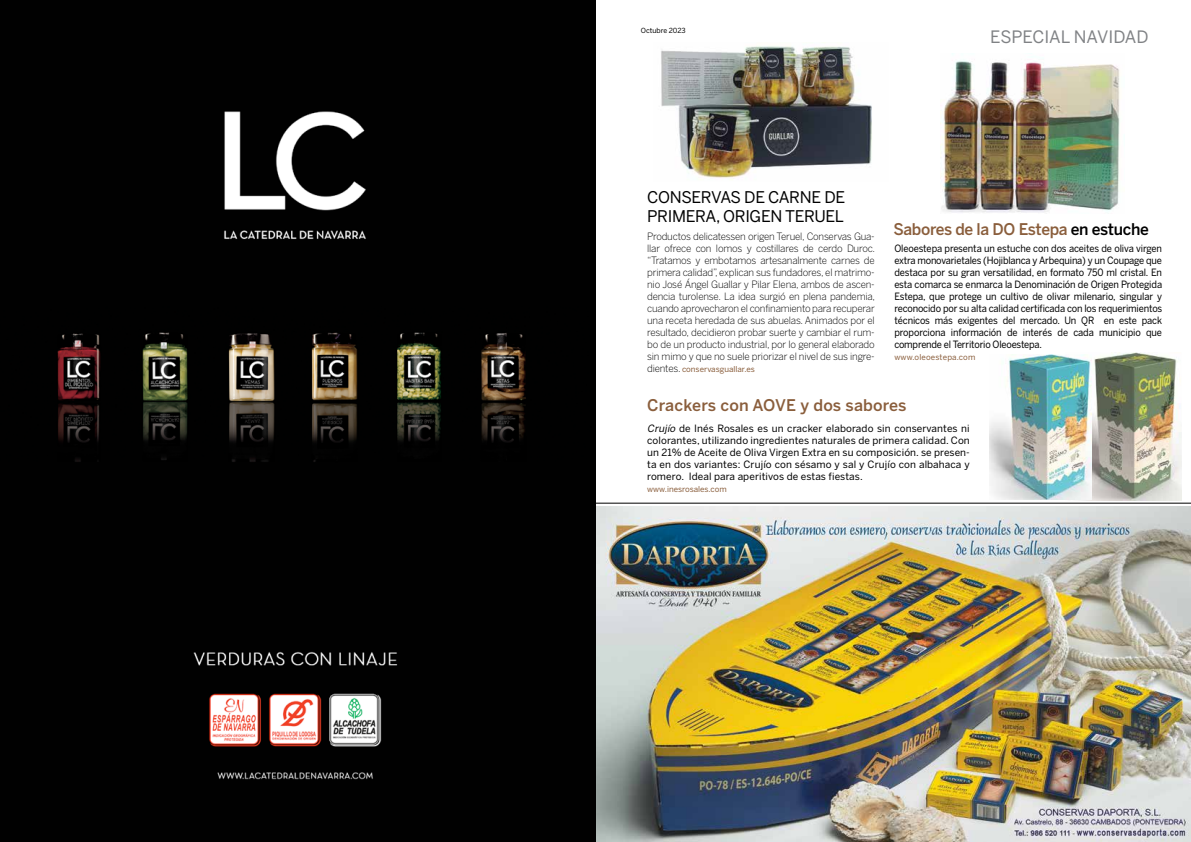
<style>
.page{position:relative;width:1191px;height:842px;background:#fff}
.page>*{position:absolute;margin:0;border:0;box-sizing:border-box;transform-origin:0 0}
.t1{font:17px "Benton Sans";color:#808285}
.t2{font:16px "Benton Sans";color:#000}
.t3{font:500 16px "Benton Sans";letter-spacing:-.02em;color:#8a5e3c}
.t4{font:500 16px "Benton Sans";letter-spacing:.005em;color:#8a5e3c}
.t5{font:300 10px/12px "Benton Sans";letter-spacing:-.02em;color:#000;text-align:justify}
.t6{font:10px/12px "Benton Sans";letter-spacing:-.01em;color:#000;text-align:justify;scale:.93 1}
.t7{font:10px/12px "Benton Sans";letter-spacing:-.01em;color:#000;text-align:justify}
.t8{font:8px "Benton Sans";color:#8a5e3c}
.t9{font:8px "Benton Sans";letter-spacing:.02em;color:#8a5e3c}
.t10{font:7px "Benton Sans";color:#000}
.s1{font-weight:300;font-size:10px;color:#000}
.s2{color:#000}
.s3{font-style:italic}
</style>
<div class="page">
<img style="left:661px;top:46px;width:211px;height:134px">
<img style="left:940px;top:53px;width:180px;height:160px">
<img style="left:1065px;top:352px;width:116px;height:148px">
<img style="left:989px;top:354px;width:102px;height:145px">
<img style="left:595px;top:507px;width:596px;height:335px">
<hr style="left:595px;top:503px;width:596px;height:1px;background:#000">
<img style="left:0;top:0;width:595px;height:842px">
<p class="t10" style="left:641px;top:26px;width:46px">Octubre 2023</p>
<h1 class="t1" style="left:990px;top:27px;width:43px">especial</h1>
<h1 class="t1" style="left:1073px;top:27px;width:12px">navidad</h1>
<h2 class="t2" style="left:647px;top:188px;width:12px">conservas</h2>
<h2 class="t2" style="left:744px;top:188px;width:36px">de carne</h2>
<h2 class="t2" style="left:824px;top:188px;width:11px">de</h2>
<h2 class="t2" style="left:647px;top:207px;width:21px">primera</h2>
<h2 class="t2" style="left:716px;top:207px;width:18px">, origen</h2>
<h2 class="t2" style="left:785px;top:207px;width:11px">teruel</h2>
<p class="t5" style="left:647px;top:230px;width:229px">Productos delicatessen origen Teruel, Conservas Gua&shy;llar ofrece con lomos y costillares de cerdo Duroc. “Tratamos y embotamos artesanalmente carnes de primera calidad”, explican sus fundadores, el matrimo&shy;nio José Ángel Guallar y Pilar Elena, ambos de ascen&shy;dencia turolense. La idea surgió en plena pandemia, cuando aprovecharon el confinamiento para recuperar una receta heredada de sus abuelas. Animados por el resultado, decidieron probar suerte y cambiar el rum&shy;bo de un producto industrial, por lo general elaborado sin mimo y que no suele priorizar el nivel de sus ingre-</p>
<p class="t8" style="left:647px;top:364px;width:109px"><span class="s1">dientes.</span> conservasguallar.es</p>
<h2 class="t3" style="left:893px;top:220px;width:257px">Sabores de la DO Estepa <span class="s2">en estuche</span></h2>
<p class="t6" style="left:894px;top:242px;width:290px">Oleoestepa presenta un estuche con dos aceites de oliva virgen extra monovarietales (Hojiblanca y Arbequina) y un Coupage que destaca por su gran versatilidad, en formato 750 ml cristal. En esta comarca se enmarca la Denominación de Origen Protegida Estepa, que protege un cultivo de olivar milenario, singular y reconocido por su alta calidad certificada con los requerimientos técnicos más exigentes del mercado. Un QR en este pack proporciona información de interés de cada municipio que comprende el Territorio Oleoestepa.</p>
<p class="t9" style="left:894px;top:352px;width:83px">www.oleoestepa.com</p>
<h2 class="t4" style="left:647px;top:396px;width:261px">Crackers con AOVE y dos sabores</h2>
<p class="t7" style="left:647px;top:422px;width:324px"><span class="s3">Crujío</span> de Inés Rosales es un cracker elaborado sin conservantes ni colorantes, utilizando ingredientes naturales de primera calidad. Con un 21% de Aceite de Oliva Virgen Extra en su composición. se presen&shy;ta en dos variantes: Crujío con sésamo y sal y Crujío con albahaca y romero. Ideal para aperitivos de estas fiestas.</p>
<p class="t8" style="left:647px;top:484px;width:81px">www.inesrosales.com</p>
</div>
